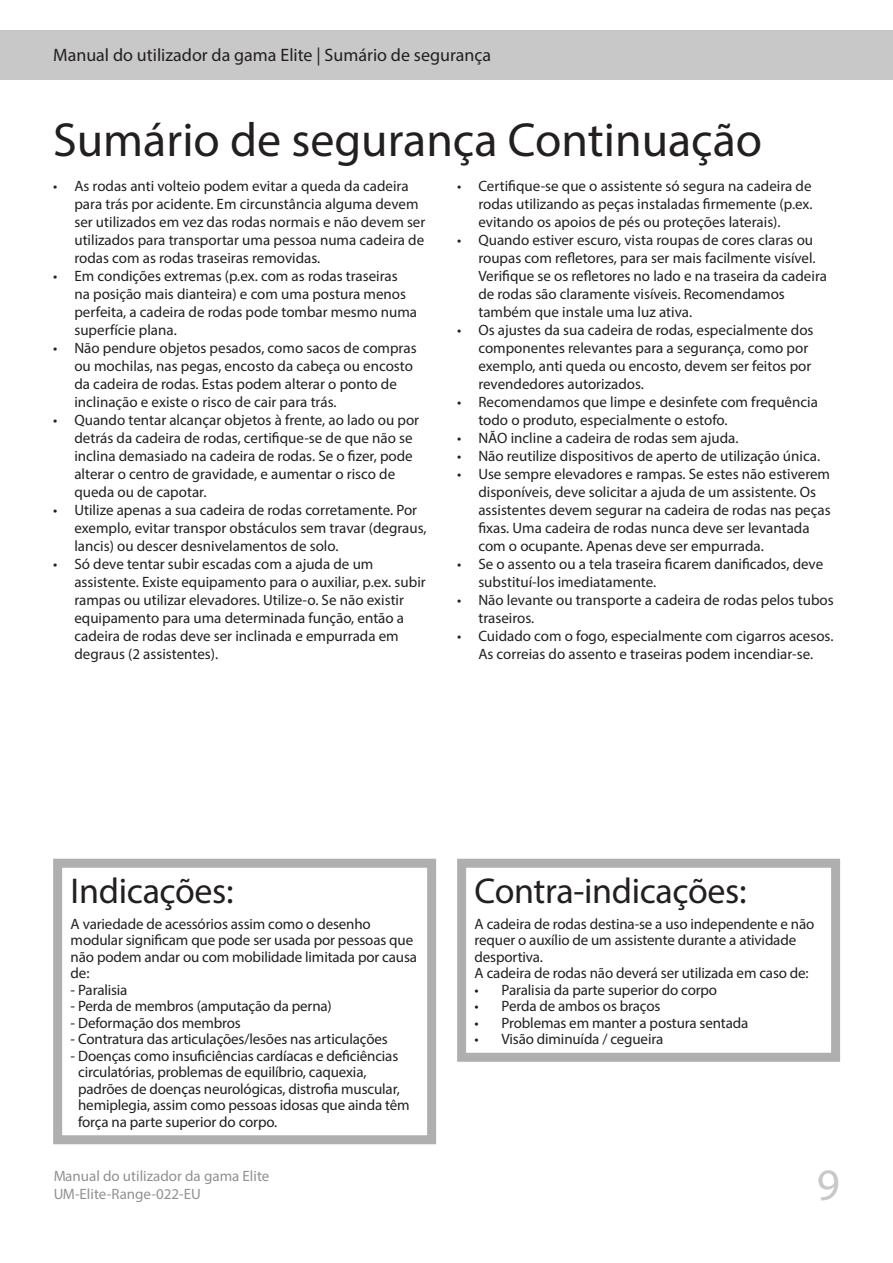
<style>
.page{position:relative;width:893px;height:1263px;background:#fff}
.page>*{position:absolute;margin:0;border:0;box-sizing:border-box;transform-origin:0 0}
.Heading_1{font:48px "Myriad Pro";color:#231f20}
.t1{font:45px "Myriad Pro";color:#c8c8c8}
.Box_Heading{font:36px "Myriad Pro";letter-spacing:-.01em;color:#231f20}
.t2{font:18px "Myriad Pro";color:#231f20}
.Box_Text_10_11{font:15px/18px "Myriad Pro";color:#231f20}
</style>
<div class="page">
<div style="left:0;top:31px;width:893px;height:49px;background:#c8c8c8"></div>
<div style="left:53px;top:859px;width:383px;height:285px;border:9px solid #afafaf"></div>
<div style="left:457px;top:859px;width:383px;height:203px;border:9px solid #afafaf"></div>
<p class="t2" style="left:53px;top:44px;width:440px">Manual do utilizador da gama Elite | Sumário de segurança</p>
<p class="Heading_1" style="left:53px;top:111px;width:711px">Sumário de segurança Continuação</p>
<p class="Box_Text_10_11" style="left:74px;top:177px;width:352px;text-indent:-21px">• As rodas anti volteio podem evitar a queda da cadeira para trás por acidente. Em circunstância alguma devem ser utilizados em vez das rodas normais e não devem ser utilizados para transportar uma pessoa numa cadeira de rodas com as rodas traseiras removidas.</p>
<p class="Box_Text_10_11" style="left:74px;top:267px;width:344px;text-indent:-21px">• Em condições extremas (p.ex. com as rodas traseiras<br>na posição mais dianteira) e com uma postura menos perfeita, a cadeira de rodas pode tombar mesmo numa superfície plana.</p>
<p class="Box_Text_10_11" style="left:74px;top:339px;width:344px;text-indent:-21px">• Não pendure objetos pesados, como sacos de compras ou mochilas, nas pegas, encosto da cabeça ou encosto da cadeira de rodas. Estas podem alterar o ponto de inclinação e existe o risco de cair para trás.</p>
<p class="Box_Text_10_11" style="left:74px;top:411px;width:346px;text-indent:-21px">• Quando tentar alcançar objetos à frente, ao lado ou por detrás da cadeira de rodas, certifique-se de que não se inclina demasiado na cadeira de rodas. Se o fizer, pode alterar o centro de gravidade, e aumentar o risco de queda ou de capotar.</p>
<p class="Box_Text_10_11" style="left:74px;top:501px;width:354px;text-indent:-21px">• Utilize apenas a sua cadeira de rodas corretamente. Por exemplo, evitar transpor obstáculos sem travar (degraus, lancis) ou descer desnivelamentos de solo.</p>
<p class="Box_Text_10_11" style="left:74px;top:555px;width:353px;text-indent:-21px">• Só deve tentar subir escadas com a ajuda de um assistente. Existe equipamento para o auxiliar, p.ex. subir rampas ou utilizar elevadores. Utilize-o. Se não existir equipamento para uma determinada função, então a cadeira de rodas deve ser inclinada e empurrada em degraus (2 assistentes).</p>
<p class="Box_Text_10_11" style="left:478px;top:177px;width:336px;text-align:justify;text-indent:-21px">• Certifique-se que o assistente só segura na cadeira de rodas utilizando as peças instaladas firmemente (p.ex. evitando os apoios de pés ou proteções laterais).</p>
<p class="Box_Text_10_11" style="left:478px;top:231px;width:350px;text-indent:-21px">• Quando estiver escuro, vista roupas de cores claras ou roupas com refletores, para ser mais facilmente visível.<br>Verifique se os refletores no lado e na traseira da cadeira de rodas são claramente visíveis. Recomendamos também que instale uma luz ativa.</p>
<p class="Box_Text_10_11" style="left:478px;top:321px;width:337px;text-indent:-21px">• Os ajustes da sua cadeira de rodas, especialmente dos componentes relevantes para a segurança, como por exemplo, anti queda ou encosto, devem ser feitos por revendedores autorizados.</p>
<p class="Box_Text_10_11" style="left:478px;top:393px;width:341px;text-indent:-21px">• Recomendamos que limpe e desinfete com frequência todo o produto, especialmente o estofo.</p>
<p class="Box_Text_10_11" style="left:457px;top:429px;width:283px">• NÃO incline a cadeira de rodas sem ajuda.</p>
<p class="Box_Text_10_11" style="left:457px;top:447px;width:364px">• Não reutilize dispositivos de aperto de utilização única.</p>
<p class="Box_Text_10_11" style="left:478px;top:465px;width:354px;text-indent:-21px">• Use sempre elevadores e rampas. Se estes não estiverem disponíveis, deve solicitar a ajuda de um assistente. Os assistentes devem segurar na cadeira de rodas nas peças fixas. Uma cadeira de rodas nunca deve ser levantada com o ocupante. Apenas deve ser empurrada.</p>
<p class="Box_Text_10_11" style="left:478px;top:555px;width:346px;text-indent:-21px">• Se o assento ou a tela traseira ficarem danificados, deve substituí-los imediatamente.</p>
<p class="Box_Text_10_11" style="left:478px;top:591px;width:357px;text-indent:-21px">• Não levante ou transporte a cadeira de rodas pelos tubos traseiros.</p>
<p class="Box_Text_10_11" style="left:457px;top:627px;width:378px;text-align:center">• Cuidado com o fogo, especialmente com cigarros acesos.<br>As correias do assento e traseiras podem incendiar-se.</p>
<p class="Box_Heading" style="left:71px;top:869px;width:164px">Indicações:</p>
<p class="Box_Text_10_11" style="left:71px;top:915px;width:348px;line-height:16.5px">A variedade de acessórios assim como o desenho modular significam que pode ser usada por pessoas que não podem andar ou com mobilidade limitada por causa de:</p>
<p class="Box_Text_10_11" style="left:71px;top:980px;width:58px">- Paralisia</p>
<p class="Box_Text_10_11" style="left:71px;top:997px;width:263px">- Perda de membros (amputação da perna)</p>
<p class="Box_Text_10_11" style="left:71px;top:1013px;width:172px">- Deformação dos membros</p>
<p class="Box_Text_10_11" style="left:71px;top:1030px;width:319px">- Contratura das articulações/lesões nas articulações</p>
<p class="Box_Text_10_11" style="left:78px;top:1047px;width:333px;line-height:16.5px;text-indent:-7px">- Doenças como insuficiências cardíacas e deficiências circulatórias, problemas de equilíbrio, caquexia, padrões de doenças neurológicas, distrofia muscular, hemiplegia, assim como pessoas idosas que ainda têm força na parte superior do corpo.</p>
<p class="Box_Heading" style="left:475px;top:869px;width:273px">Contra-indicações:</p>
<p class="Box_Text_10_11" style="left:475px;top:915px;width:341px;line-height:16.5px">A cadeira de rodas destina-se a uso independente e não requer o auxílio de um assistente durante a atividade desportiva.</p>
<p class="Box_Text_10_11" style="left:475px;top:964px;width:336px">A cadeira de rodas não deverá ser utilizada em caso de:</p>
<p class="Box_Text_10_11" style="left:475px;top:980px;width:244px">• Paralisia da parte superior do corpo</p>
<p class="Box_Text_10_11" style="left:475px;top:997px;width:187px">• Perda de ambos os braços</p>
<p class="Box_Text_10_11" style="left:475px;top:1013px;width:275px">• Problemas em manter a postura sentada</p>
<p class="Box_Text_10_11" style="left:475px;top:1030px;width:190px">• Visão diminuída / cegueira</p>
<p class="Box_Text_10_11" style="left:53px;top:1167px;width:218px">Manual do utilizador da gama Elite<br>UM-Elite-Range-022-EU</p>
<h2 class="t1" style="left:817px;top:1157px;width:25px">9</h2>
</div>
